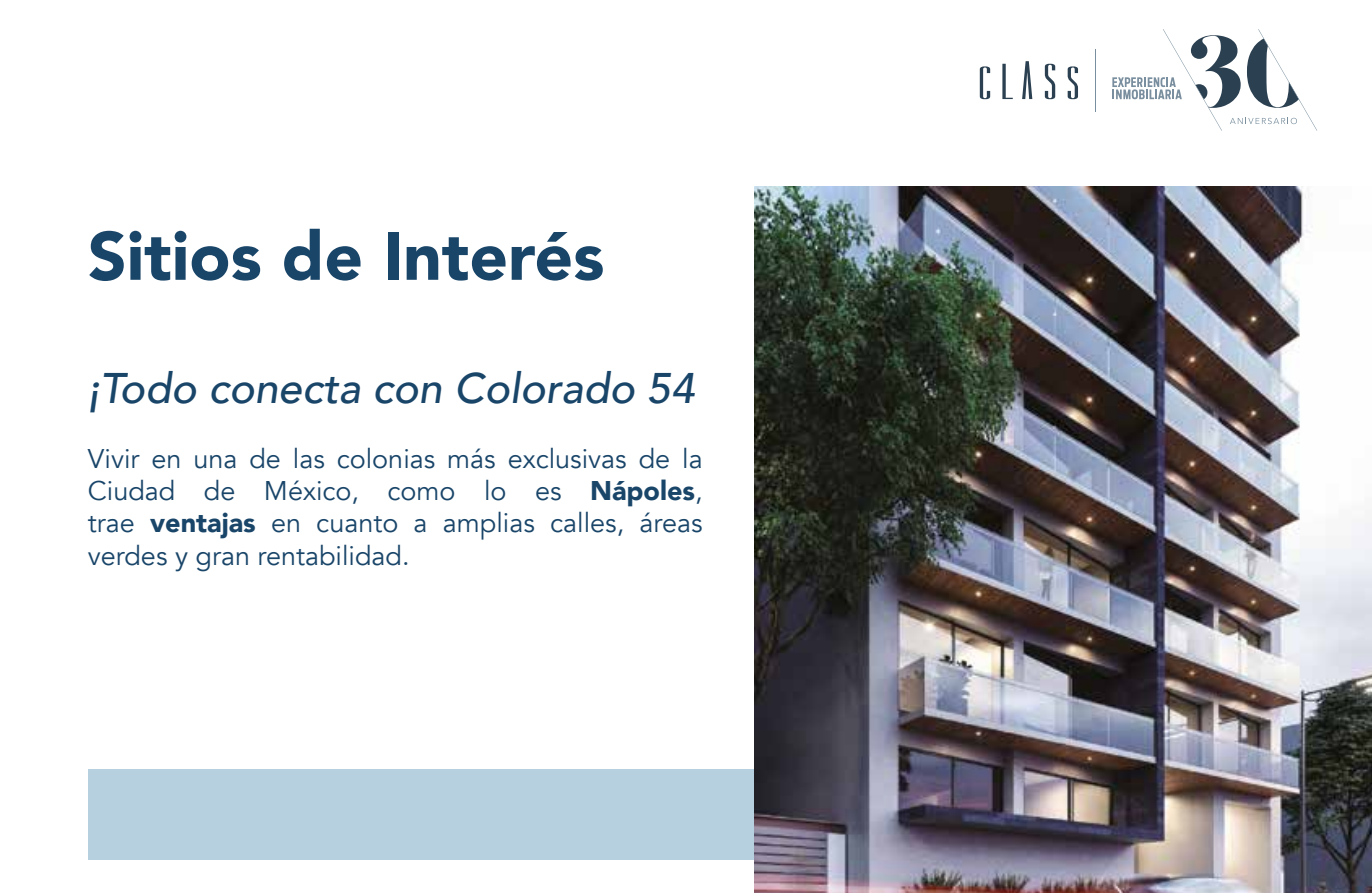
<style>
.page{position:relative;width:1372px;height:893px;background:#fff}
.page>*{position:absolute;margin:0;border:0;box-sizing:border-box;transform-origin:0 0}
.t1{font:900 67.5px "Avenir";color:#194569}
.t2{font:italic 500 42.75px "Avenir";color:#194569}
.t3{font:27px/32.4px "Avenir";color:#194569;text-align:justify}
.s1{color:#fff}
.s2{font-weight:900}
</style>
<div class="page">
<hr style="left:1095px;top:49px;width:1px;height:63px;background:#798e9e">
<svg style="left:979px;top:66px;width:11px;height:33px"></svg>
<svg style="left:1002px;top:64px;width:10px;height:35px"></svg>
<svg style="left:1022px;top:61px;width:10px;height:38px"></svg>
<svg style="left:1044px;top:64px;width:11px;height:35px"></svg>
<svg style="left:1067px;top:66px;width:10px;height:33px"></svg>
<svg style="left:1112px;top:29px;width:205px;height:102px"></svg>
<div style="left:88px;top:769px;width:1229px;height:90px;background:#b7d0e0"></div>
<img style="left:754px;top:186px;width:617px;height:707px">
<h1 class="t1" style="left:88px;top:198px;width:518px">Sitios de Interés</h1>
<h2 class="t2" style="left:88px;top:362px;width:620px">¡Todo conecta con Colorado 54<span class="s1">!</span></h2>
<p class="t3" style="left:88px;top:443px;width:616px">Vivir en una de las colonias más exclusivas de la Ciudad de México, como lo es <span class="s2">Nápoles</span>, trae <span class="s2">ventajas</span> en cuanto a amplias calles, áreas verdes y gran rentabilidad.</p>
</div>
